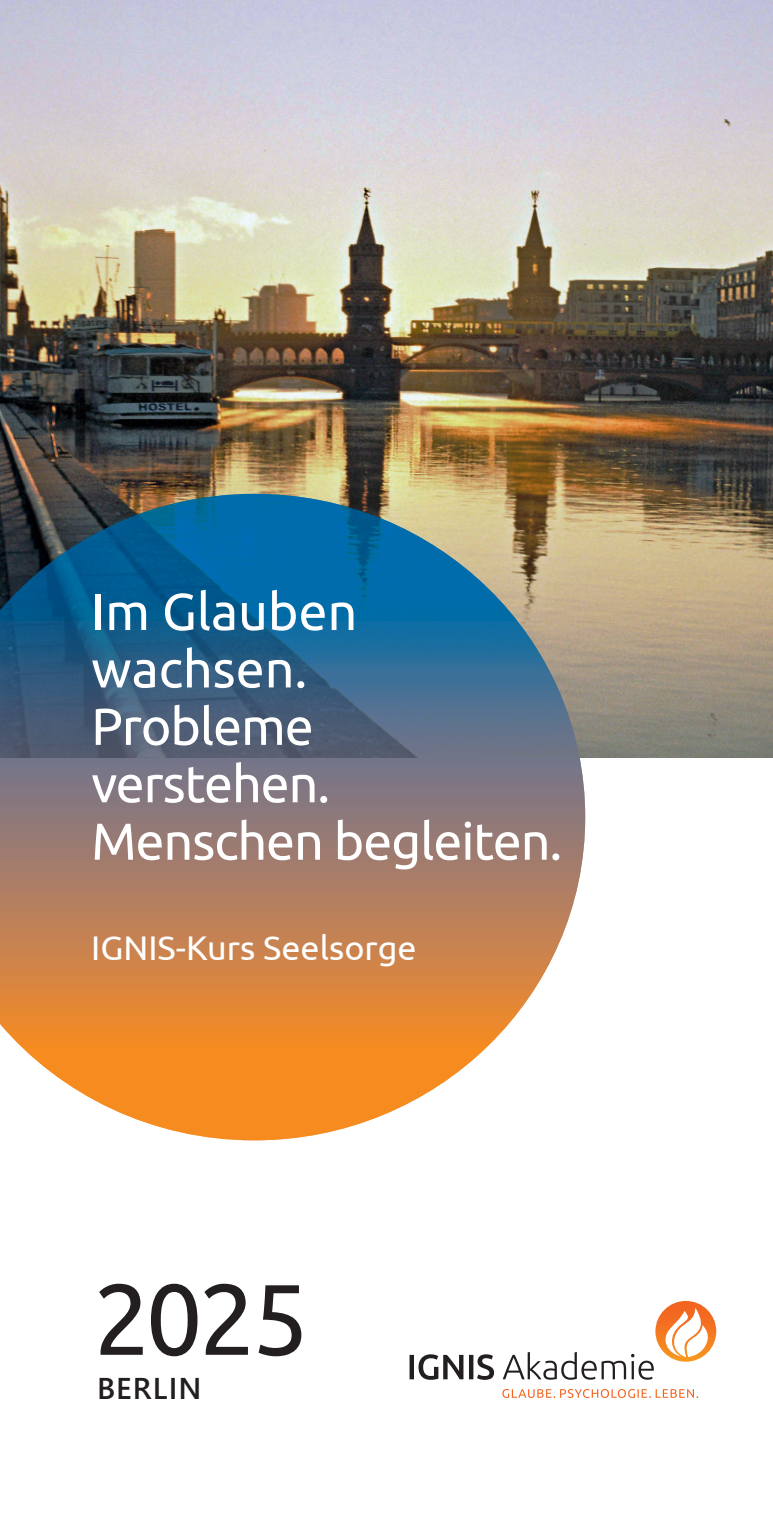
<style>
.page{position:relative;width:773px;height:1517px;background:#fff}
.page>*{position:absolute;margin:0;border:0;box-sizing:border-box;transform-origin:0 0}
.t1{font:100.25px "Ubuntu";color:#231f20}
.t2{font:51.75px/57.5px "Ubuntu";letter-spacing:-.02em;color:#fff}
.t3{font:34.25px "Ubuntu";color:#fff}
.t4{font:600 30px "Segoe UI";letter-spacing:.035em;color:#231f20}
</style>
<div class="page">
<img style="left:0;top:0;width:772px;height:758px">
<svg style="left:409px;top:1352px;width:244px;height:27px"></svg>
<svg style="left:502px;top:1389px;width:196px;height:9px"></svg>
<img style="left:655px;top:1301px;width:61px;height:60px;border-radius:30px">
<svg style="left:661px;top:1307px;width:47px;height:50px"></svg>
<svg style="left:0;top:494px;width:585px;height:646px;background:#8d8277"></svg>
<p class="t2" style="left:91px;top:581px;width:472px">Im Glauben wachsen.<br>Probleme verstehen.<br>Menschen begleiten.</p>
<p class="t3" style="left:91px;top:927px;width:327px">IGNIS-Kurs Seelsorge</p>
<h1 class="t1" style="left:94px;top:1258px;width:216px">2025</h1>
<p class="t4" style="left:97px;top:1363px;width:106px">BERLIN</p>
</div>
